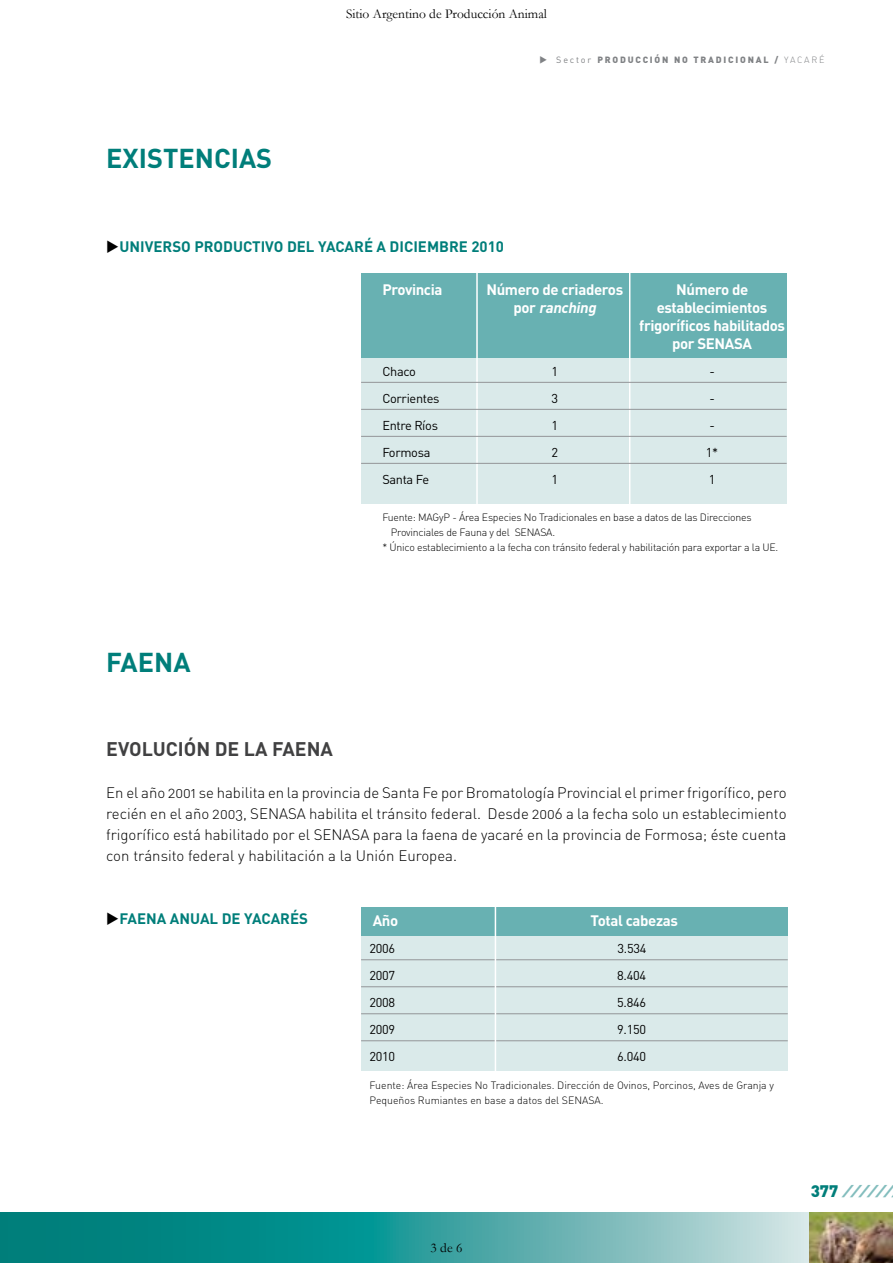
<style>
.page{position:relative;width:893px;height:1263px;background:#fff}
.page>*{position:absolute;margin:0;border:0;box-sizing:border-box;transform-origin:0 0}
.t1{font:700 27px "DIN";color:#007e7a}
.t2{font:700 19.5px "DIN";color:#414142}
.t3{font:italic 900 16.5px "Helvetica Neue";color:#83bdbd}
.t4{font:15px/21px "DIN Light Alternate";color:#000;text-align:justify}
.t5{font:700 15px/18px "DIN";letter-spacing:-.025em;color:#fff;text-align:center}
.t6{font:700 15px "DIN";color:#007e7a}
.t7{font:italic 700 15px "DIN";color:#fff}
.t8{font:13.5px "Garamond";color:#000}
.t9{font:12.75px "DIN";letter-spacing:-.025em;color:#000}
.t10{font:10.5px "DIN Light Alternate";letter-spacing:-.02em;color:#000}
.t11{font:10.5px/15px "DIN Light Alternate";color:#000}
.t12{font:900 9px "DIN";letter-spacing:.2em;color:#808285}
.s1{font-weight:400}
.s2{font-family:"DIN Light Alternate";font-weight:400}
.s3{font-style:normal}
.s4{font-family:"DIN";font-style:normal;color:#007e7a}
</style>
<div class="page">
<svg style="left:1px;top:1213px;width:809px;height:50px;background:#40a3a1"></svg>
<img style="left:810px;top:1213px;width:83px;height:50px">
<div style="left:361px;top:296px;width:426px;height:208px;background:#daeaea"></div>
<div style="left:361px;top:273px;width:426px;height:84px;background:#68b1b2"></div>
<hr style="left:629px;top:269px;width:1px;height:242px;background:#fff">
<hr style="left:476px;top:271px;width:2px;height:242px;background:#fff">
<hr style="left:361px;top:382px;width:426px;height:1px;background:#939598">
<hr style="left:361px;top:409px;width:426px;height:1px;background:#939598">
<hr style="left:361px;top:436px;width:426px;height:1px;background:#939598">
<hr style="left:361px;top:463px;width:426px;height:1px;background:#939598">
<div style="left:361px;top:928px;width:427px;height:143px;background:#daeaea"></div>
<div style="left:361px;top:907px;width:427px;height:28px;background:#68b1b2"></div>
<hr style="left:361px;top:959px;width:427px;height:1px;background:#939598">
<hr style="left:361px;top:986px;width:427px;height:1px;background:#939598">
<hr style="left:361px;top:1013px;width:427px;height:1px;background:#939598">
<hr style="left:361px;top:1040px;width:427px;height:1px;background:#939598">
<hr style="left:495px;top:903px;width:1px;height:168px;background:#fff">
<p class="t8" style="left:346px;top:4px;width:202px">Sitio Argentino de Producción Animal</p>
<h1 class="t1" style="left:106px;top:141px;width:167px">EXISTENCIAS</h1>
<p class="t6" style="left:119px;top:237px;width:386px">UNIVERSO PRODUCTIVO DEL YACARÉ A DICIEMBRE 2010</p>
<p class="t12" style="left:539px;top:54px;width:287px">◆ <span class="s1">Sector</span> PRODUCC IÓN NO T RADIC IONAL / <span class="s2">yacaré</span></p>
<p class="t5" style="left:382px;top:279px;width:88px">PROVINCIA N</p>
<p class="t5" style="left:497px;top:279px;width:128px">ÚMERO DE CRIADEROS</p>
<p class="t5" style="left:651px;top:279px;width:16px">N</p>
<p class="t5" style="left:686px;top:279px;width:63px">ÚMERO DE</p>
<p class="t7" style="left:513px;top:297px;width:88px"><span class="s3">P O R</span> ranching</p>
<p class="t5" style="left:639px;top:297px;width:147px">ESTABLECIMIENTOS<br>FRIGORÍFICOS HABILITADOS<br>POR SE NASA</p>
<p class="t9" style="left:382px;top:363px;width:35px">Chaco</p>
<p class="t9" style="left:551px;top:363px;width:8px">1</p>
<p class="t9" style="left:709px;top:363px;width:7px">-</p>
<p class="t9" style="left:382px;top:390px;width:59px">Corrientes</p>
<p class="t9" style="left:551px;top:390px;width:8px">3</p>
<p class="t9" style="left:709px;top:390px;width:7px">-</p>
<p class="t9" style="left:382px;top:417px;width:57px">Entre Ríos</p>
<p class="t9" style="left:551px;top:417px;width:8px">1</p>
<p class="t9" style="left:709px;top:417px;width:7px">-</p>
<p class="t9" style="left:382px;top:444px;width:50px">Formosa</p>
<p class="t9" style="left:551px;top:444px;width:8px">2</p>
<p class="t9" style="left:706px;top:444px;width:14px">1*</p>
<p class="t9" style="left:382px;top:471px;width:48px">Santa Fe</p>
<p class="t9" style="left:551px;top:471px;width:8px">1</p>
<p class="t9" style="left:709px;top:471px;width:8px">1</p>
<h1 class="t1" style="left:106px;top:645px;width:86px">FAENA</h1>
<p class="t10" style="left:382px;top:511px;width:371px">Fuente: MAGyP - Área Especies N o Tradicionales en base a datos de las Direcciones</p>
<p class="t10" style="left:391px;top:526px;width:166px">Provinciales de Fauna y del Senasa.</p>
<p class="t10" style="left:382px;top:541px;width:397px">* Ú nico establecimiento a la fecha con tránsito federal y habilitación para exportar a la UE.</p>
<h2 class="t2" style="left:106px;top:736px;width:228px">EVOLUCI ÓN DE LA FAENA</h2>
<p class="t4" style="left:106px;top:782px;width:682px">En el año 2001 se habilita en la provincia de Santa Fe por Bromatología Provincial el primer frigorífico, pero recién en el año 2003, Senasa habilita el tránsito federal. Desde 2006 a la fecha solo un establecimiento frigorífico está habilitado por el Senasa para la faena de yacaré en la provincia de Formosa; éste cuenta con tránsito federal y habilitación a la U nión Europea.</p>
<p class="t6" style="left:119px;top:909px;width:190px">FAENA ANUAL DE YACARÉS</p>
<p class="t5" style="left:373px;top:911px;width:27px">AÑO</p>
<p class="t5" style="left:591px;top:911px;width:89px">TOTAL CABEZAS</p>
<p class="t9" style="left:370px;top:940px;width:27px">2006</p>
<p class="t9" style="left:618px;top:940px;width:30px">3.534</p>
<p class="t9" style="left:370px;top:967px;width:27px">2007</p>
<p class="t9" style="left:617px;top:967px;width:30px">8.404</p>
<p class="t9" style="left:370px;top:994px;width:27px">2008</p>
<p class="t9" style="left:617px;top:994px;width:30px">5.846</p>
<p class="t9" style="left:370px;top:1021px;width:27px">2009</p>
<p class="t9" style="left:617px;top:1021px;width:30px">9.150</p>
<p class="t9" style="left:370px;top:1048px;width:27px">2010</p>
<p class="t9" style="left:617px;top:1048px;width:30px">6.040</p>
<p class="t11" style="left:370px;top:1078px;width:406px">Fuente: Área Especies N o Tradicionales. Dirección de Ovinos, Porcinos, Aves de Granja y<br>Pequeños Rumiantes en base a datos del Senasa.</p>
<p class="t8" style="left:431px;top:1238px;width:33px">3 de 6</p>
<p class="t3" style="left:811px;top:1181px;width:89px"><span class="s4">3 7 7</span> //////</p>
</div>
